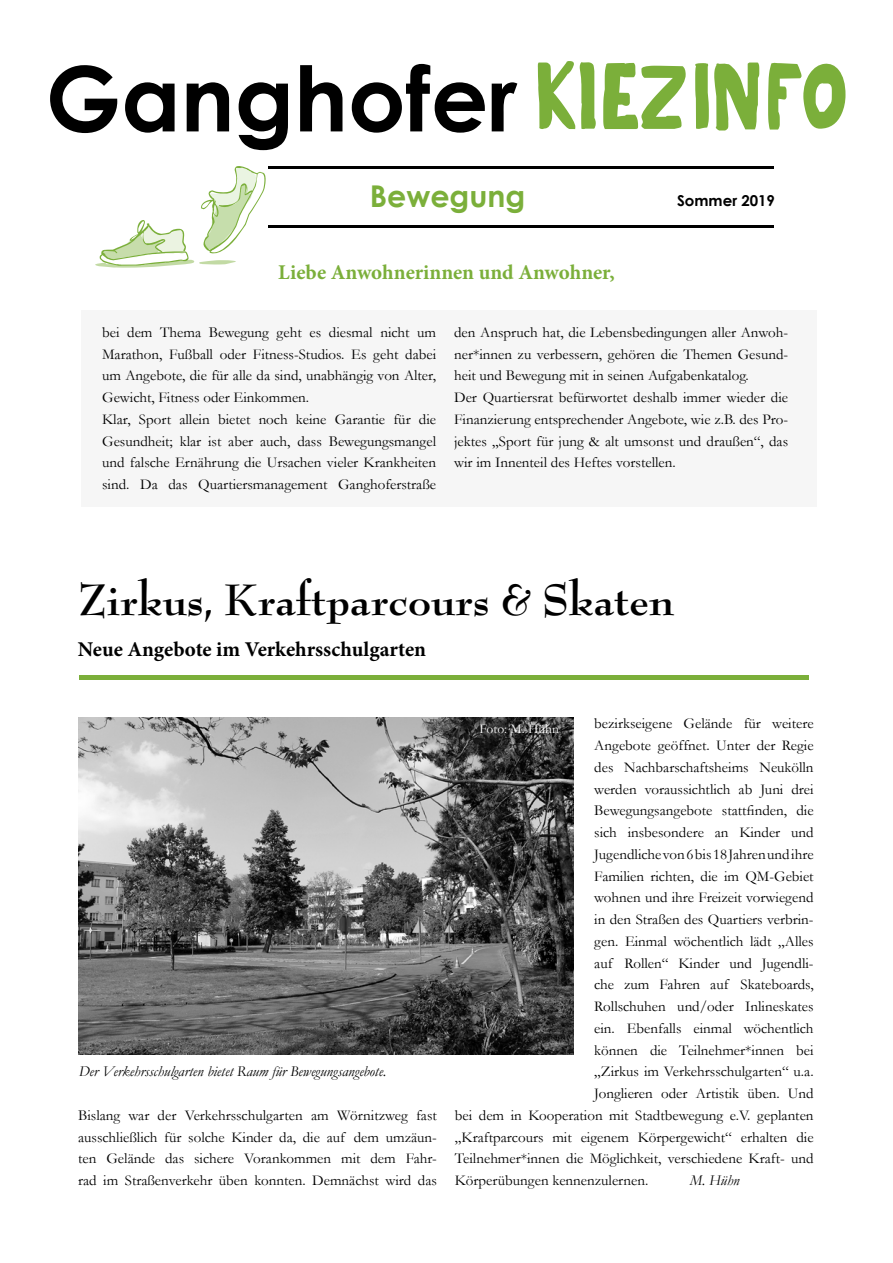
<style>
.page{position:relative;width:893px;height:1263px;background:#fff}
.page>*{position:absolute;margin:0;border:0;box-sizing:border-box;transform-origin:0 0}
.t1{font:700 90px "Century Gothic";color:#000}
.t2{font:700 48px "Bernhard Modern Std";color:#000}
.t3{font:700 30px "Century Gothic";color:#7baf3a}
.t4{font:700 21px "Minion Pro";color:#000}
.t5{font:700 21px "Minion Pro";color:#7baf3a}
.t6{font:15px/21.8px "Garamond";color:#000}
.t7{font:italic 15px "Garamond";color:#000}
.t8{font:700 15px "Century Gothic";color:#000}
.t9{font:13.5px "Garamond";color:#fff}
</style>
<div class="page">
<hr style="left:79px;top:676px;width:730px;height:4px;background:#7baf3a">
<hr style="left:269px;top:167px;width:505px;height:2px;background:#000">
<hr style="left:269px;top:225px;width:505px;height:2px;background:#000">
<div style="left:81px;top:310px;width:735px;height:197px;background:#f6f6f6"></div>
<img style="left:79px;top:718px;width:494px;height:336px">
<svg style="left:538px;top:61px;width:307px;height:69px"></svg>
<svg style="left:95px;top:166px;width:171px;height:102px"></svg>
<h1 class="t1" style="left:46px;top:30px;width:473px">Ganghofer</h1>
<h3 class="t3" style="left:370px;top:173px;width:157px">Bewegung</h3>
<h3 class="t5" style="left:278px;top:257px;width:338px">Liebe Anwohnerinnen und Anwohner,</h3>
<p class="t8" style="left:677px;top:189px;width:99px">Sommer 2019</p>
<p class="t6" style="left:102px;top:321px;width:336px">bei dem Thema Bewegung geht es diesmal nicht um Marathon, Fußball oder Fitness-Studios. Es geht dabei um Angebote, die für alle da sind, unabhängig von Alter, Gewicht, Fitness oder Einkommen.<br>Klar, Sport allein bietet noch keine Garantie für die Gesundheit; klar ist aber auch, dass Bewegungsmangel und falsche Ernährung die Ursachen vieler Krankheiten sind. Da das Quartiersmanagement Ganghoferstraße</p>
<p class="t6" style="left:454px;top:321px;width:336px">den Anspruch hat, die Lebensbedingungen aller Anwoh&shy;ner*innen zu verbessern, gehören die Themen Gesund&shy;heit und Bewegung mit in seinen Aufgabenkatalog.<br>Der Quartiersrat befürwortet deshalb immer wieder die Finanzierung entsprechender Angebote, wie z.B. des Pro&shy;jektes „Sport für jung &amp; alt umsonst und draußen“, das wir im Innenteil des Heftes vorstellen.</p>
<h2 class="t2" style="left:78px;top:574px;width:598px">Zirkus, Kraftparcours &amp; Skaten</h2>
<h3 class="t4" style="left:78px;top:634px;width:350px">Neue Angebote im Verkehrsschulgarten</h3>
<p class="t7" style="left:79px;top:1061px;width:309px">Der Verkehrsschulgarten bietet Raum für Bewegungsangebote.</p>
<p class="t6" style="left:78px;top:1104px;width:360px;text-align:justify">Bislang war der Verkehrsschulgarten am Wörnitzweg fast ausschließlich für solche Kinder da, die auf dem umzäun&shy;ten Gelände das sichere Vorankommen mit dem Fahr&shy;rad im Straßenverkehr üben konnten. Demnächst wird das</p>
<p class="t6" style="left:594px;top:712px;width:221px">bezirkseigene Gelände für weitere</p>
<p class="t6" style="left:594px;top:734px;width:221px">Angebote geöffnet. Unter der Regie</p>
<p class="t6" style="left:594px;top:756px;width:221px">des Nachbarschaftsheims Neukölln</p>
<p class="t6" style="left:594px;top:778px;width:221px">werden voraussichtlich ab Juni drei</p>
<p class="t6" style="left:594px;top:799px;width:221px">Bewegungsangebote stattfinden, die</p>
<p class="t6" style="left:594px;top:821px;width:221px">sich insbesondere an Kinder und</p>
<p class="t6" style="left:594px;top:843px;width:221px">Jugendliche von 6 bis 18 Jahren und ihre</p>
<p class="t6" style="left:594px;top:865px;width:221px">Familien richten, die im QM-Gebiet</p>
<p class="t6" style="left:594px;top:886px;width:221px">wohnen und ihre Freizeit vorwiegend</p>
<p class="t6" style="left:594px;top:908px;width:221px">in den Straßen des Quartiers verbrin-</p>
<p class="t6" style="left:594px;top:930px;width:221px">gen. Einmal wöchentlich lädt „Alles</p>
<p class="t6" style="left:594px;top:952px;width:221px">auf Rollen“ Kinder und Jugendli-</p>
<p class="t6" style="left:594px;top:973px;width:221px">che zum Fahren auf Skateboards,</p>
<p class="t6" style="left:594px;top:995px;width:221px">Rollschuhen und/oder Inlineskates</p>
<p class="t6" style="left:594px;top:1017px;width:221px">ein. Ebenfalls einmal wöchentlich</p>
<p class="t6" style="left:594px;top:1039px;width:221px">können die Teilnehmer*innen bei</p>
<p class="t6" style="left:594px;top:1060px;width:221px">„Zirkus im Verkehrsschulgarten“ u.a.</p>
<p class="t6" style="left:594px;top:1082px;width:221px">Jonglieren oder Artistik üben. Und</p>
<p class="t6" style="left:455px;top:1104px;width:360px">bei dem in Kooperation mit Stadtbewegung e.V. geplanten</p>
<p class="t6" style="left:455px;top:1126px;width:360px">„Kraftparcours mit eigenem Körpergewicht“ erhalten die</p>
<p class="t6" style="left:455px;top:1147px;width:360px">Teilnehmer*innen die Möglichkeit, verschiedene Kraft- und</p>
<p class="t6" style="left:455px;top:1169px;width:195px">Körperübungen kennenzulernen.</p>
<p class="t7" style="left:690px;top:1170px;width:52px">M. Hühn</p>
<p class="t9" style="left:479px;top:719px;width:81px">Foto: M. Hühn</p>
</div>
